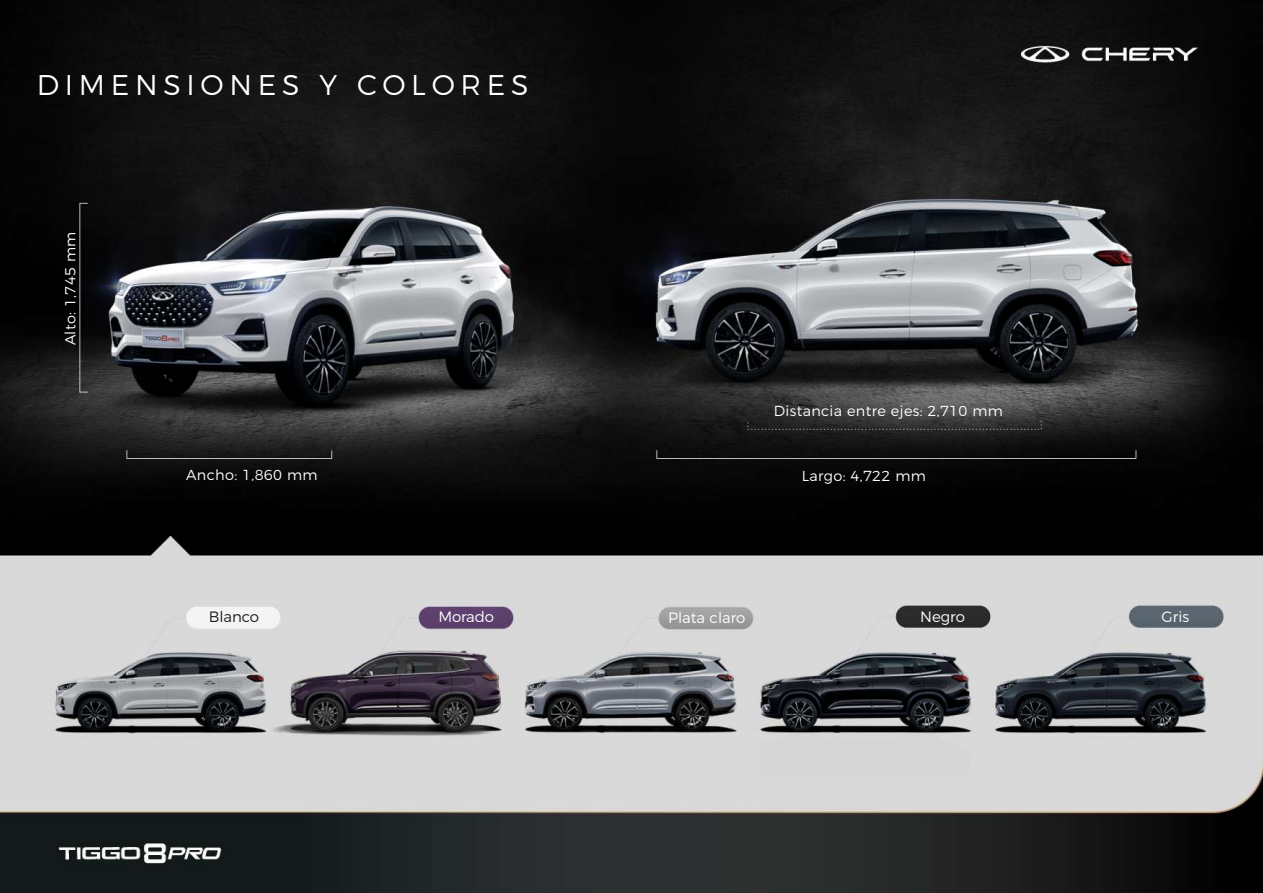
<style>
.page{position:relative;width:1263px;height:893px;background:#fff}
.page>*{position:absolute;margin:0;border:0;box-sizing:border-box;transform-origin:0 0}
.t1{font:300 28.5px "Montserrat";letter-spacing:.2em;color:#fff}
.t2{font:300 15px "Montserrat";color:#fff}
.t3{font:300 15px "Montserrat";letter-spacing:-.005em;color:#1d1d1b}
.t4{font:300 14.4px "Montserrat";letter-spacing:.025em;color:#fff}
</style>
<div class="page">
<img style="left:0;top:0;width:1263px;height:893px">
<h1 class="t1" style="left:37px;top:62px;width:493px">DIMENSIONES Y COLORES</h1>
<p class="t4" style="left:59px;top:345px;width:115px;rotate:-90deg">Alto: 1,745 mm</p>
<p class="t4" style="left:774px;top:400px;width:231px">Distancia entre ejes: 2,710 mm</p>
<p class="t4" style="left:186px;top:464px;width:133px">Ancho: 1,860 mm</p>
<p class="t4" style="left:802px;top:464px;width:126px">Largo: 4,722 mm</p>
<p class="t3" style="left:209px;top:605px;width:52px">Blanco</p>
<p class="t2" style="left:668px;top:606px;width:79px">Plata claro</p>
<p class="t2" style="left:920px;top:605px;width:46px">Negro</p>
<p class="t2" style="left:438px;top:605px;width:57px">Morado</p>
<p class="t2" style="left:1161px;top:605px;width:29px">Gris</p>
</div>
